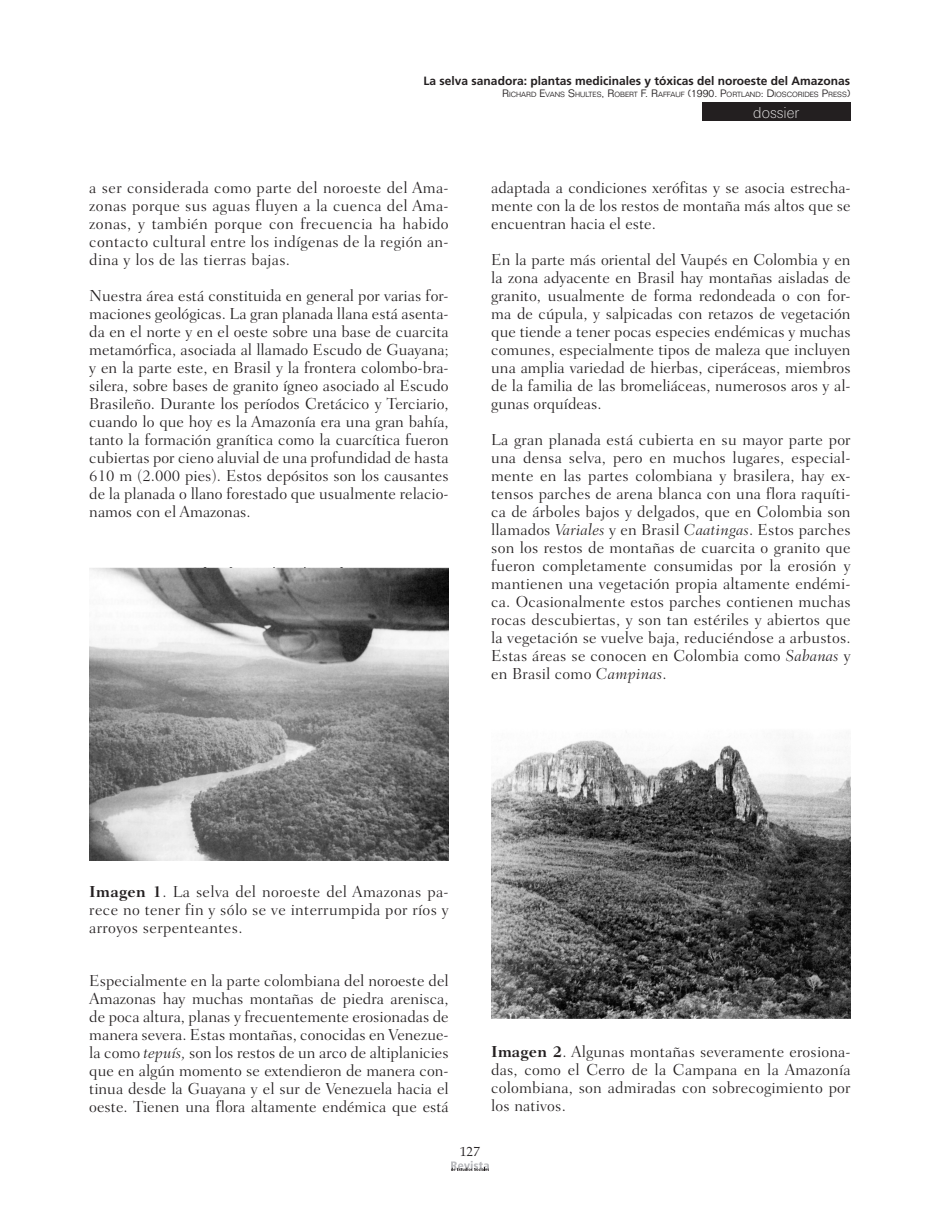
<style>
.page{position:relative;width:940px;height:1217px;background:#fff}
.page>*{position:absolute;margin:0;border:0;box-sizing:border-box;transform-origin:0 0}
.Body{font:300 16.2px/18px "Fairfield LH";letter-spacing:.005em;color:#231f20;text-align:justify}
.t1{font:100 15.15px "Linotype Univers Basic";color:#fff}
.t2{font:13.5px "Aldus";color:#231f20}
.t3{font:700 12px "Frutiger";color:#231f20}
.t4{font:300 7.35px "Folio";color:#231f20}
.s1{font-size:10.5px}
.s2{font-style:italic}
.s3{font-weight:700}
</style>
<div class="page">
<img style="left:89px;top:567px;width:360px;height:293px">
<img style="left:491px;top:736px;width:359px;height:282px">
<div style="left:702px;top:103px;width:148px;height:18px;background:#231f20"></div>
<svg style="left:451px;top:1161px;width:38px;height:9px"></svg>
<p class="t3" style="left:423px;top:74px;width:428px">La selva sanadora: plantas medicinales y tóxicas del noroeste del Amazonas</p>
<p class="t4" style="left:502px;top:90px;width:350px"><span class="s1">R</span>ICHARD <span class="s1">E</span>VANS <span class="s1">S</span>HULTES<span class="s1">, R</span>OBERT <span class="s1">F. R</span>AFFAUF <span class="s1">(1990. P</span>ORTLAND<span class="s1">: D</span>IOSCORIDES <span class="s1">P</span>RESS<span class="s1">)</span></p>
<p class="t1" style="left:753px;top:104px;width:48px">dossier</p>
<p class="Body" style="left:89px;top:178px;width:361px">a ser considerada como parte del noroeste del Ama&shy;zonas porque sus aguas fluyen a la cuenca del Ama&shy;zonas, y también porque con frecuencia ha habido contacto cultural entre los indígenas de la región an&shy;dina y los de las tierras bajas.</p>
<p class="Body" style="left:89px;top:286px;width:361px">Nuestra área está constituida en general por varias for&shy;maciones geológicas. La gran planada llana está asenta&shy;da en el norte y en el oeste sobre una base de cuarcita metamórfica, asociada al llamado Escudo de Guayana; y en la parte este, en Brasil y la frontera colombo-bra&shy;silera, sobre bases de granito ígneo asociado al Escudo Brasileño. Durante los períodos Cretácico y Terciario, cuando lo que hoy es la Amazonía era una gran bahía, tanto la formación granítica como la cuarcítica fueron cubiertas por cieno aluvial de una profundidad de hasta 610 m (2.000 pies). Estos depósitos son los causantes de la planada o llano forestado que usualmente relacio&shy;namos con el Amazonas.</p>
<p class="Body" style="left:491px;top:178px;width:361px">adaptada a condiciones xerófitas y se asocia estrecha&shy;mente con la de los restos de montaña más altos que se encuentran hacia el este.</p>
<p class="Body" style="left:491px;top:250px;width:361px">En la parte más oriental del Vaupés en Colombia y en la zona adyacente en Brasil hay montañas aisladas de granito, usualmente de forma redondeada o con for&shy;ma de cúpula, y salpicadas con retazos de vegetación que tiende a tener pocas especies endémicas y muchas comunes, especialmente tipos de maleza que incluyen una amplia variedad de hierbas, ciperáceas, miembros de la familia de las bromeliáceas, numerosos aros y al&shy;gunas orquídeas.</p>
<p class="Body" style="left:491px;top:430px;width:361px">La gran planada está cubierta en su mayor parte por una densa selva, pero en muchos lugares, especial&shy;mente en las partes colombiana y brasilera, hay ex&shy;tensos parches de arena blanca con una flora raquíti&shy;ca de árboles bajos y delgados, que en Colombia son llamados <span class="s2">Variales</span> y en Brasil <span class="s2">Caatingas</span>. Estos parches son los restos de montañas de cuarcita o granito que fueron completamente consumidas por la erosión y mantienen una vegetación propia altamente endémi&shy;ca. Ocasionalmente estos parches contienen muchas rocas descubiertas, y son tan estériles y abiertos que la vegetación se vuelve baja, reduciéndose a arbustos.<br>Estas áreas se conocen en Colombia como <span class="s2">Sabanas</span> y en Brasil como <span class="s2">Campinas</span>.</p>
<p class="Body" style="left:89px;top:882px;width:361px"><span class="s3">Imagen 1</span>. La selva del noroeste del Amazonas pa&shy;rece no tener fin y sólo se ve interrumpida por ríos y arroyos serpenteantes.</p>
<p class="Body" style="left:89px;top:970px;width:361px">Especialmente en la parte colombiana del noroeste del Amazonas hay muchas montañas de piedra arenisca, de poca altura, planas y frecuentemente erosionadas de manera severa. Estas montañas, conocidas en Venezue&shy;la como <span class="s2">tepuís,</span> son los restos de un arco de altiplanicies que en algún momento se extendieron de manera con&shy;tinua desde la Guayana y el sur de Venezuela hacia el oeste. Tienen una flora altamente endémica que está</p>
<p class="Body" style="left:491px;top:1042px;width:361px"><span class="s3">Imagen 2</span>. Algunas montañas severamente erosiona&shy;das, como el Cerro de la Campana en la Amazonía colombiana, son admiradas con sobrecogimiento por los nativos.</p>
<p class="t2" style="left:460px;top:1143px;width:22px">127</p>
</div>
